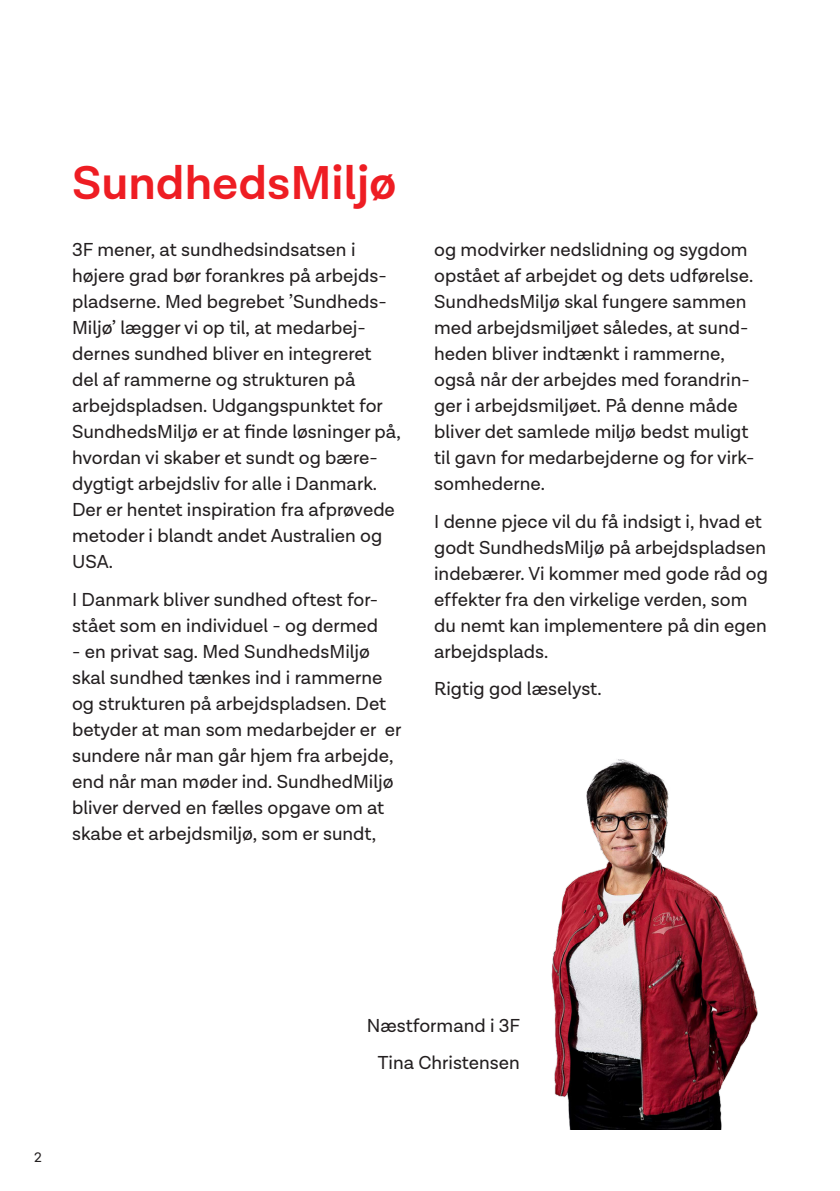
<style>
.page{position:relative;width:840px;height:1191px;background:#fff}
.page>*{position:absolute;margin:0;border:0;box-sizing:border-box;transform-origin:0 0}
.t1{font:600 48px "Lota Grotesque";color:#ee1d23}
.t2{font:19px/26px "Lota Grotesque";color:#231f20}
.t3{font:14px "Lota Grotesque";color:#231f20}
</style>
<div class="page">
<img style="left:551px;top:759px;width:207px;height:370px">
<p class="t1" style="left:72px;top:155px;width:326px">SundhedsMiljø</p>
<p class="t2" style="left:72px;top:237px;width:330px">3F mener, at sundhedsindsatsen i højere grad bør forankres på arbejds&shy;pladserne. Med begrebet ’Sundheds-Miljø’ lægger vi op til, at medarbej&shy;dernes sundhed bliver en integreret del af rammerne og strukturen på arbejdspladsen. Udgangspunktet for SundhedsMiljø er at finde løsninger på, hvordan vi skaber et sundt og bære&shy;dygtigt arbejdsliv for alle i Danmark.<br>Der er hentet inspiration fra afprøvede metoder i blandt andet Australien og USA.</p>
<p class="t2" style="left:72px;top:587px;width:307px">I Danmark bliver sundhed oftest for&shy;stået som en individuel - og dermed</p>
<p class="t2" style="left:72px;top:639px;width:331px">- en privat sag. Med SundhedsMiljø skal sundhed tænkes ind i rammerne og strukturen på arbejdspladsen. Det betyder at man som medarbejder er er sundere når man går hjem fra arbejde, end når man møder ind. SundhedMiljø bliver derved en fælles opgave om at skabe et arbejdsmiljø, som er sundt,</p>
<p class="t2" style="left:434px;top:237px;width:321px">og modvirker nedslidning og sygdom opstået af arbejdet og dets udførelse.<br>SundhedsMiljø skal fungere sammen med arbejdsmiljøet således, at sund&shy;heden bliver indtænkt i rammerne, også når der arbejdes med forandrin&shy;ger i arbejdsmiljøet. På denne måde bliver det samlede miljø bedst muligt til gavn for medarbejderne og for virk&shy;somhederne.</p>
<p class="t2" style="left:434px;top:509px;width:335px">I denne pjece vil du få indsigt i, hvad et godt SundhedsMiljø på arbejdspladsen indebærer. Vi kommer med gode råd og effekter fra den virkelige verden, som du nemt kan implementere på din egen arbejdsplads.</p>
<p class="t2" style="left:434px;top:676px;width:169px">Rigtig god læselyst.</p>
<p class="t3" style="left:34px;top:1149px;width:9px">2</p>
<p class="t2" style="left:367px;top:1012px;width:155px">Næstformand i 3F</p>
<p class="t2" style="left:377px;top:1050px;width:143px">Tina Christensen</p>
</div>
